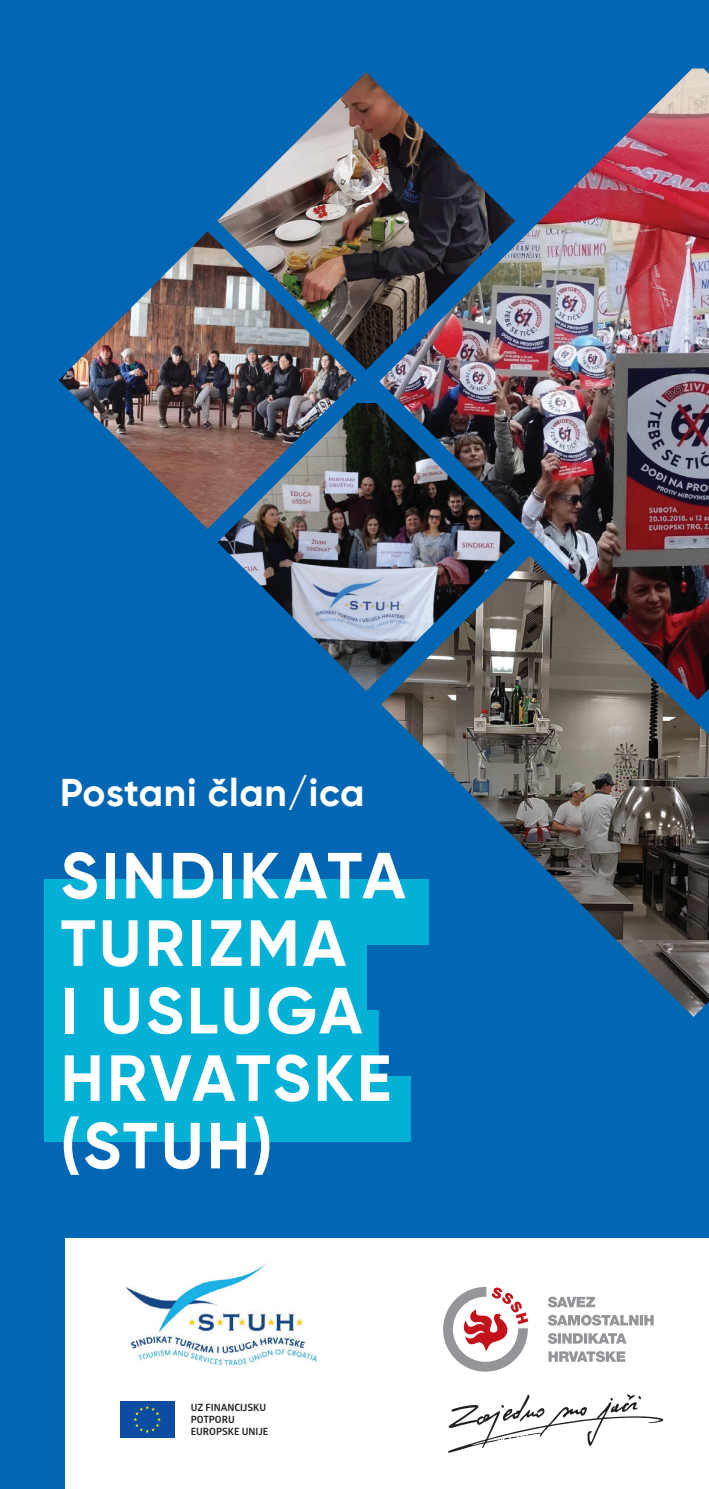
<style>
.page{position:relative;width:709px;height:1489px;background:#fff}
.page>*{position:absolute;margin:0;border:0;box-sizing:border-box;transform-origin:0 0}
.t1{font:700 65px/67.5px "Gilroy";letter-spacing:.05em;color:#fff}
.t2{font:700 38.75px "Gilroy";letter-spacing:.015em;color:#fff}
.t3{font:700 10px/12px "Glober";color:#231f20}
</style>
<div class="page">
<div style="left:0;top:0;width:709px;height:1488px;background:#0166b3"></div>
<div style="left:65px;top:1238px;width:644px;height:250px;background:#fff"></div>
<svg style="left:548px;top:1351px;width:77px;height:10px"></svg>
<svg style="left:548px;top:1333px;width:78px;height:10px"></svg>
<svg style="left:548px;top:1314px;width:105px;height:11px"></svg>
<svg style="left:548px;top:1296px;width:47px;height:11px"></svg>
<svg style="left:443px;top:1287px;width:85px;height:84px"></svg>
<div style="left:120px;top:1401px;width:54px;height:36px;background:#0d4da1"></div>
<svg style="left:133px;top:1406px;width:28px;height:26px"></svg>
<svg style="left:448px;top:1394px;width:215px;height:58px"></svg>
<div style="left:44px;top:878px;width:385px;height:66px;background:#03b0d6"></div>
<div style="left:44px;top:1010px;width:334px;height:66px;background:#03b0d6"></div>
<div style="left:44px;top:944px;width:322px;height:66px;background:#03b0d6"></div>
<div style="left:44px;top:1076px;width:366px;height:65px;background:#03b0d6"></div>
<img style="left:217px;top:72px;width:162px;height:298px">
<img style="left:59px;top:231px;width:297px;height:298px">
<img style="left:381px;top:700px;width:328px;height:316px">
<img style="left:217px;top:403px;width:162px;height:288px">
<img style="left:379px;top:68px;width:330px;height:632px">
<img style="left:125px;top:1263px;width:192px;height:103px">
<p class="t2" style="left:60px;top:768px;width:306px">Postani član/ica</p>
<p class="t1" style="left:60px;top:841px;width:347px">SINDIKATA<br>TURIZMA<br>I USLUGA<br>HRVATSKE (STUH)</p>
<p class="t3" style="left:191px;top:1401px;width:79px">UZ FINANCIJSKU<br>POTPORU<br>EUROPSKE UNIJE</p>
</div>
